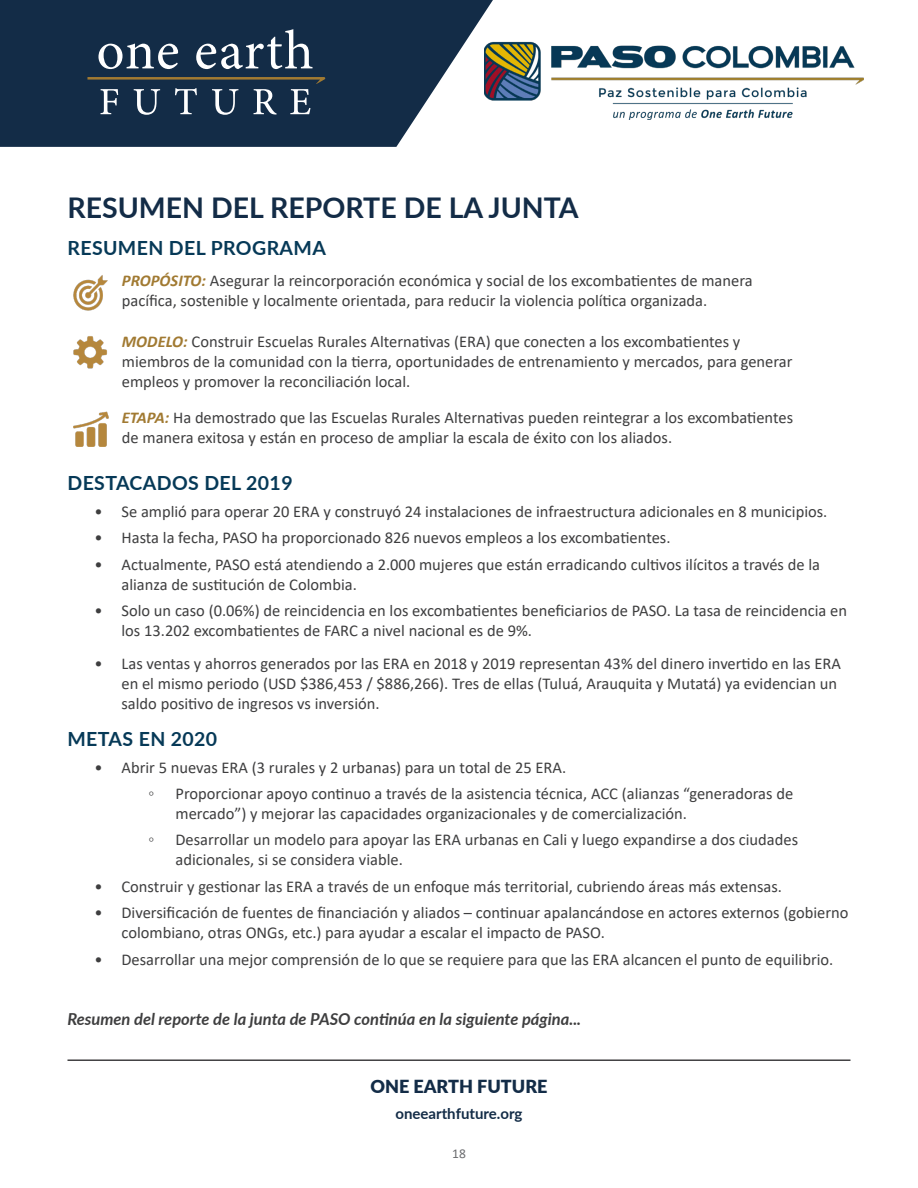
<style>
.page{position:relative;width:918px;height:1188px;background:#fff}
.page>*{position:absolute;margin:0;border:0;box-sizing:border-box;transform-origin:0 0}
.t1{font:700 28.5px "Lato";color:#132c47}
.t2{font:700 19.5px "Lato";letter-spacing:.02em;color:#063957}
.t3{font:900 18px "Lato";color:#132c47}
.t4{font:16.5px/19.8px "Calibri";color:#3e3e3f}
.t5{font:italic 700 16.5px "Lato";color:#3e3e3f}
.t6{font:700 15px "Lato";color:#132c47}
.t7{font:13.5px "Calibri";color:#6c6d70}
.s1{font-weight:700;font-style:italic;color:#a17a32}
</style>
<div class="page">
<hr style="left:68px;top:1059px;width:782px;height:2px;background:#414042">
<img style="left:74px;top:275px;width:34px;height:35px">
<img style="left:74px;top:336px;width:33px;height:33px">
<img style="left:74px;top:411px;width:35px;height:36px">
<svg style="left:0;top:0;width:493px;height:147px;background:#2d445c"></svg>
<svg style="left:98px;top:43px;width:80px;height:26px"></svg>
<svg style="left:196px;top:29px;width:117px;height:40px"></svg>
<svg style="left:87px;top:77px;width:239px;height:38px;background:#37495a"></svg>
<img style="left:485px;top:34px;width:378px;height:85px">
<p class="t1" style="left:68px;top:187px;width:513px">RESUMEN DEL REPORTE DE LA JUNTA</p>
<p class="t2" style="left:68px;top:234px;width:260px">RESUMEN DEL PROGRAMA</p>
<p class="t4" style="left:122px;top:271px;width:632px"><span class="s1">PROPÓSITO:</span> Asegurar la reincorporación económica y social de los excombatientes de manera pacífica, sostenible y localmente orientada, para reducir la violencia política organizada.</p>
<p class="t4" style="left:122px;top:331px;width:672px"><span class="s1">MODELO:</span> Construir Escuelas Rurales Alternativas (ERA) que conecten a los excombatientes y miembros de la comunidad con la tierra, oportunidades de entrenamiento y mercados, para generar empleos y promover la reconciliación local.</p>
<p class="t4" style="left:122px;top:407px;width:673px"><span class="s1">ETAPA:</span> Ha demostrado que las Escuelas Rurales Alternativas pueden reintegrar a los excombatientes de manera exitosa y están en proceso de ampliar la escala de éxito con los aliados.</p>
<p class="t2" style="left:68px;top:469px;width:227px">DESTACADOS DEL 2019</p>
<p class="t4" style="left:94px;top:501px;width:734px">• Se amplió para operar 20 ERA y construyó 24 instalaciones de infraestructura adicionales en 8 municipios.</p>
<p class="t4" style="left:94px;top:528px;width:578px">• Hasta la fecha, PASO ha proporcionado 826 nuevos empleos a los excombatientes.</p>
<p class="t4" style="left:122px;top:554px;width:700px;text-indent:-27px">• Actualmente, PASO está atendiendo a 2.000 mujeres que están erradicando cultivos ilícitos a través de la alianza de sustitución de Colombia.</p>
<p class="t4" style="left:122px;top:601px;width:727px;text-indent:-27px">• Solo un caso (0.06%) de reincidencia en los excombatientes beneficiarios de PASO. La tasa de reincidencia en los 13.202 excombatientes de FARC a nivel nacional es de 9%.</p>
<p class="t4" style="left:122px;top:654px;width:721px;text-indent:-27px">• Las ventas y ahorros generados por las ERA en 2018 y 2019 representan 43% del dinero invertido en las ERA en el mismo periodo (USD $386,453 / $886,266). Tres de ellas (Tuluá, Arauquita y Mutatá) ya evidencian un saldo positivo de ingresos vs inversión.</p>
<p class="t2" style="left:68px;top:725px;width:151px">METAS EN 2020</p>
<p class="t4" style="left:94px;top:757px;width:473px">• Abrir 5 nuevas ERA (3 rurales y 2 urbanas) para un total de 25 ERA.</p>
<p class="t4" style="left:148px;top:783px;width:7px">◦</p>
<p class="t4" style="left:176px;top:783px;width:619px">Proporcionar apoyo continuo a través de la asistencia técnica, ACC (alianzas “generadoras de mercado”) y mejorar las capacidades organizacionales y de comercialización.</p>
<p class="t4" style="left:148px;top:830px;width:7px">◦</p>
<p class="t4" style="left:176px;top:830px;width:624px">Desarrollar un modelo para apoyar las ERA urbanas en Cali y luego expandirse a dos ciudades adicionales, si se considera viable.</p>
<p class="t4" style="left:94px;top:876px;width:689px">• Construir y gestionar las ERA a través de un enfoque más territorial, cubriendo áreas más extensas.</p>
<p class="t4" style="left:122px;top:903px;width:729px;text-indent:-27px">• Diversificación de fuentes de financiación y aliados – continuar apalancándose en actores externos (gobierno colombiano, otras ONGs, etc.) para ayudar a escalar el impacto de PASO.</p>
<p class="t4" style="left:94px;top:949px;width:740px">• Desarrollar una mejor comprensión de lo que se requiere para que las ERA alcancen el punto de equilibrio.</p>
<p class="t5" style="left:68px;top:1007px;width:515px">Resumen del reporte de la junta de PASO continúa en la siguiente página...</p>
<p class="t3" style="left:370px;top:1073px;width:179px">ONE EARTH FUTURE</p>
<p class="t6" style="left:395px;top:1102px;width:129px">oneearthfuture.org</p>
<p class="t7" style="left:452px;top:1144px;width:15px">18</p>
</div>
